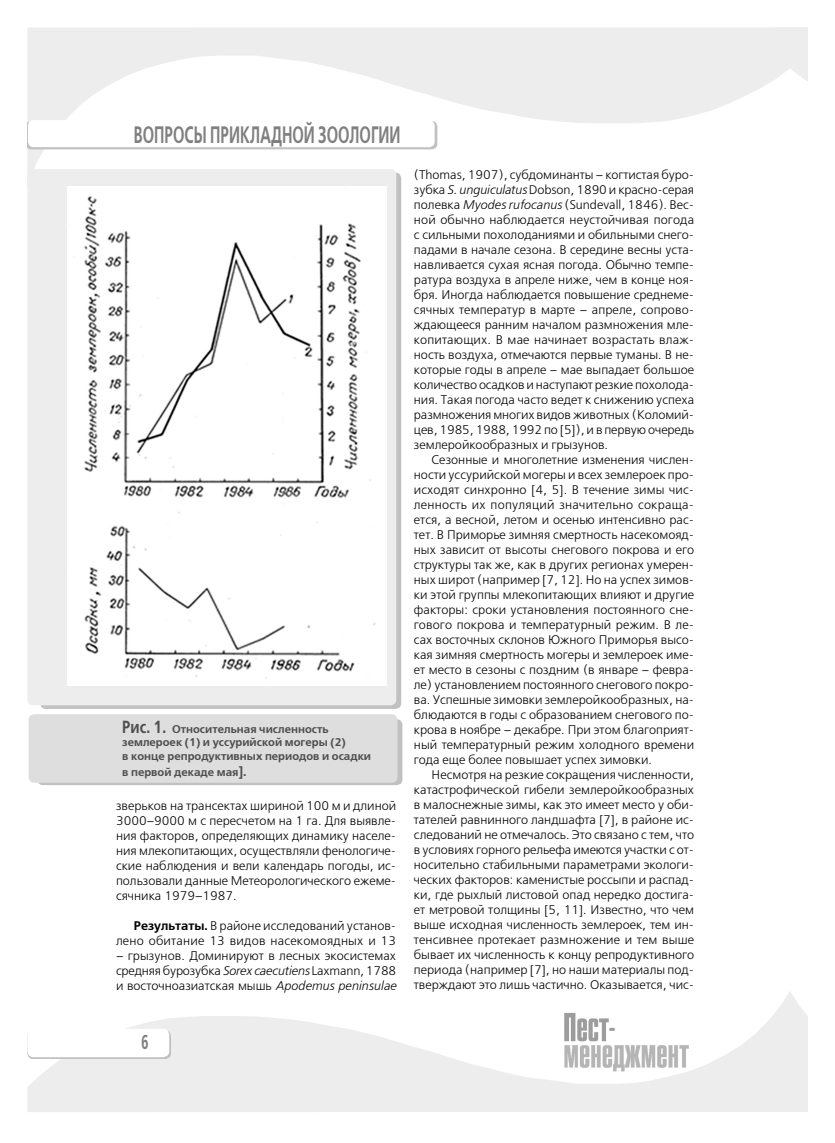
<style>
.page{position:relative;width:835px;height:1143px;background:#fff}
.page>*{position:absolute;margin:0;border:0;box-sizing:border-box;transform-origin:0 0}
.t1{font:700 23.75px "Free Set C";color:#808080;scale:.62 1}
.t2{font:700 20px "Free Set C";color:#808080;scale:.62 1}
.t3{font:12.5px/15px "Free Set C";color:#000;text-align:justify}
.t4{font:12.5px/15px "Free Set C";letter-spacing:.02em;color:#000;text-align:right}
.t5{font:700 11.25px/13.8px "Free Set C";color:#4e4e4e}
.s1{font-size:17.5px}
.s2{font-size:13px}
.s3{font-family:"Pragmatica C"}
.s4{font-weight:700}
.s5{font-style:italic}
</style>
<div class="page">
<svg style="left:27px;top:27px;width:744px;height:162px"></svg>
<svg style="left:27px;top:993px;width:762px;height:119px;fill:#ededed"></svg>
<svg style="left:27px;top:121px;width:410px;height:28px"></svg>
<div style="left:28px;top:120px;width:406px;height:27px;background:#fff;border-radius:6px"></div>
<svg style="left:27px;top:1030px;width:144px;height:28px"></svg>
<div style="left:28px;top:1029px;width:140px;height:27px;background:#fff;border-radius:6px"></div>
<div style="left:27px;top:1028px;width:142px;height:29px;border:1px solid #fff;border-radius:6px"></div>
<svg style="left:771px;top:27px;width:36px;height:55px;background:#efefef"></svg>
<svg style="left:789px;top:991px;width:18px;height:121px;background:#eee"></svg>
<div style="left:37px;top:719px;width:365px;height:66px;background:linear-gradient(to right,#c1c1c1,#c1c1c1);border-radius:6px"></div>
<div style="left:40px;top:173px;width:361px;height:536px;background:linear-gradient(to right,#c9c9c9,#c8c8c8);border-radius:6px"></div>
<div style="left:27px;top:169px;width:369px;height:536px;background:#ededed;border-radius:6px"></div>
<div style="left:29px;top:714px;width:368px;height:68px;background:#dedede;border-radius:6px"></div>
<img style="left:67px;top:186px;width:319px;height:499px">
<h1 class="t1" style="left:134px;top:125px;width:431px">ВОПРОСЫ ПРИКЛАДНОЙ ЗООЛОГИИ</h1>
<p class="t5" style="left:122px;top:722px;width:250px"><span class="s1">Рис. 1.</span> Относительная численность землероек (1) и уссурийской могеры (2)<br>в конце репродуктивных периодов и осадки</p>
<p class="t5" style="left:122px;top:766px;width:126px">в первой декаде мая<span class="s2">].</span></p>
<p class="t3" style="left:116px;top:799px;width:281px">зверьков на трансектах шириной 100 м и длиной 3000<span class="s3">–</span>9000 м с пересчетом на 1 га. Для выявле&shy;ния факторов, определяющих динамику населе&shy;ния млекопитающих, осуществляли фенологиче&shy;ские наблюдения и вели календарь погоды, ис&shy;пользовали данные Метеорологического ежеме&shy;сячника 1979<span class="s3">–</span>1987.</p>
<p class="t4" style="left:116px;top:919px;width:281px"><span class="s4">Результаты.</span> В районе исследований установ&shy;лено обитание 13 видов насекомоядных и 13</p>
<p class="t3" style="left:116px;top:949px;width:281px"><span class="s3">–</span> грызунов. Доминируют в лесных экосистемах средняя бурозубка <span class="s5">Sorex caecutiens</span> Laxmann, 1788 и восточноазиатская мышь <span class="s5">Apodemus peninsulae</span></p>
<p class="t3" style="left:413px;top:168px;width:281px">(Thomas, 1907), субдоминанты <span class="s3">–</span> когтистая буро&shy;зубка <span class="s5">S. unguiculatus</span> Dobson, 1890 и красно-серая полевка <span class="s5">Myodes rufocanus</span> (Sundevall, 1846). Вес&shy;ной обычно наблюдается неустойчивая погода с сильными похолоданиями и обильными снего&shy;падами в начале сезона. В середине весны уста&shy;навливается сухая ясная погода. Обычно темпе&shy;ратура воздуха в апреле ниже, чем в конце ноя&shy;бря. Иногда наблюдается повышение среднеме&shy;сячных температур в марте <span class="s3">–</span> апреле, сопрово&shy;ждающееся ранним началом размножения мле&shy;копитающих. В мае начинает возрастать влаж&shy;ность воздуха, отмечаются первые туманы. В не&shy;которые годы в апреле <span class="s3">–</span> мае выпадает большое количество осадков и наступают резкие похолода&shy;ния. Такая погода часто ведет к снижению успеха размножения многих видов животных (Коломий&shy;цев, 1985, 1988, 1992 по [5]), и в первую очередь землеройкообразных и грызунов.</p>
<p class="t3" style="left:413px;top:453px;width:281px;text-indent:18px">Сезонные и многолетние изменения числен&shy;ности уссурийской могеры и всех землероек про&shy;исходят синхронно [4, 5]. В течение зимы чис&shy;ленность их популяций значительно сокраща&shy;ется, а весной, летом и осенью интенсивно рас&shy;тет. В Приморье зимняя смертность насекомояд&shy;ных зависит от высоты снегового покрова и его структуры так же, как в других регионах умерен&shy;ных широт (например [7, 12]. Но на успех зимов&shy;ки этой группы млекопитающих влияют и другие факторы: сроки установления постоянного сне&shy;гового покрова и температурный режим. В ле&shy;сах восточных склонов Южного Приморья высо&shy;кая зимняя смертность могеры и землероек име&shy;ет место в сезоны с поздним (в январе <span class="s3">–</span> февра&shy;ле) установлением постоянного снегового покро&shy;ва. Успешные зимовки землеройкообразных, на&shy;блюдаются в годы с образованием снегового по&shy;крова в ноябре <span class="s3">–</span> декабре. При этом благоприят&shy;ный температурный режим холодного времени года еще более повышает успех зимовки.</p>
<p class="t3" style="left:413px;top:768px;width:281px;text-indent:18px">Несмотря на резкие сокращения численности, катастрофической гибели землеройкообразных в малоснежные зимы, как это имеет место у оби&shy;тателей равнинного ландшафта [7], в районе ис&shy;следований не отмечалось. Это связано с тем, что в условиях горного рельефа имеются участки с от&shy;носительно стабильными параметрами экологи&shy;ческих факторов: каменистые россыпи и распад&shy;ки, где рыхлый листовой опад нередко достига&shy;ет метровой толщины [5, 11]. Известно, что чем выше исходная численность землероек, тем ин&shy;тенсивнее протекает размножение и тем выше бывает их численность к концу репродуктивного периода (например [7], но наши материалы под&shy;тверждают это лишь частично. Оказывается, чис-</p>
<h2 class="t2" style="left:141px;top:1034px;width:14px">6</h2>
</div>
